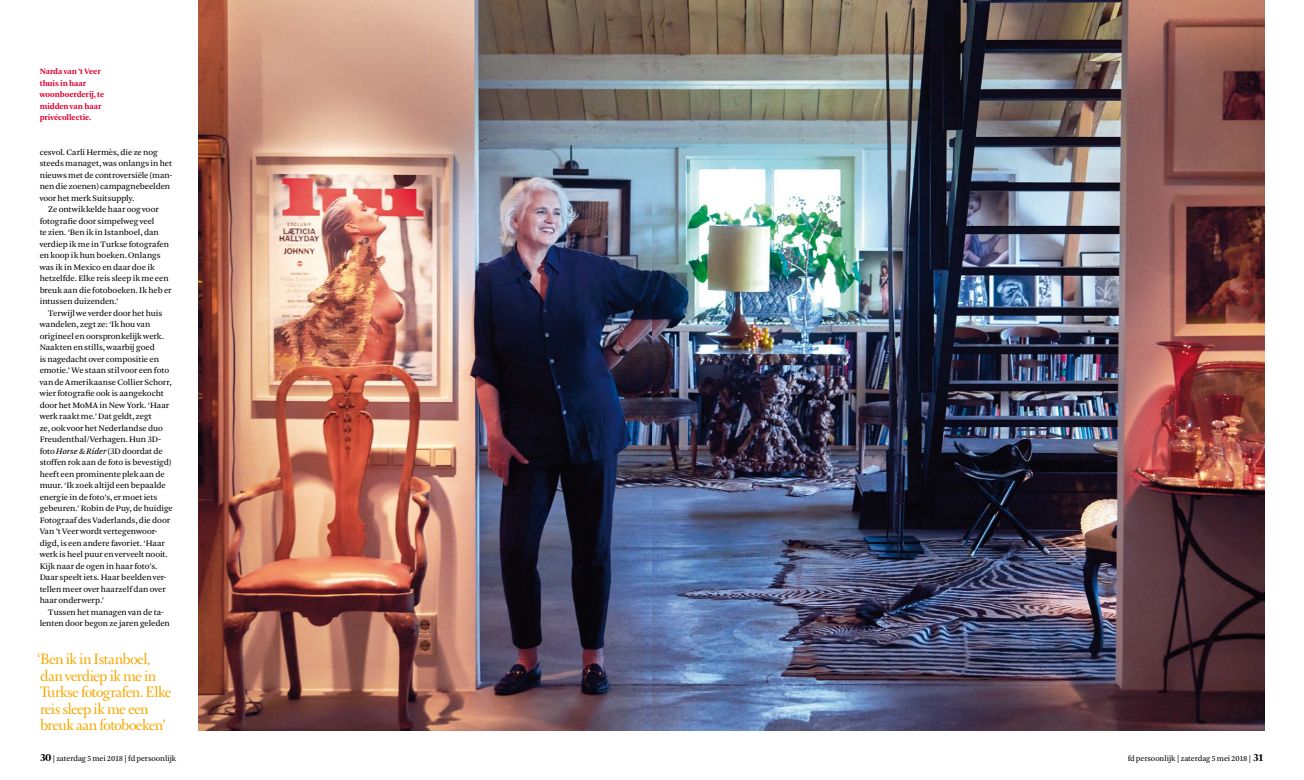
<style>
.page{position:relative;width:1304px;height:780px;background:#fff}
.page>*{position:absolute;margin:0;border:0;box-sizing:border-box;transform-origin:0 0}
.t1{font:18px/16.5px "Arnhem Fine";letter-spacing:-.03em;color:#f7a800}
.t2{font:8.8px "Arnhem Blond";letter-spacing:-.005em;color:#000}
.t3{font:700 8.5px/11.5px "Arnhem";letter-spacing:-.005em;color:#e20030}
.t4{font:8px "Arnhem Blond";letter-spacing:-.01em;color:#000}
.s1{font-family:"Arnhem";font-style:italic}
.s2{font-family:"Arnhem Fine";font-weight:700;font-size:12px}
</style>
<div class="page">
<img style="left:198px;top:0;width:1066px;height:730px">
<p class="t3" style="left:40px;top:66px;width:66px">Narda van ’t Veer thuis in haar woonboerderij, te midden van haar privécollectie.</p>
<p class="t2" style="left:40px;top:147px;width:120px">cesvol. Carli Hermès, die ze nog</p>
<p class="t2" style="left:40px;top:159px;width:134px">steeds managet, was onlangs in het</p>
<p class="t2" style="left:40px;top:170px;width:134px">nieuws met de controversiële (man-</p>
<p class="t2" style="left:40px;top:181px;width:132px">nen die zoenen) campagnebeelden</p>
<p class="t2" style="left:40px;top:193px;width:96px">voor het merk Suitsupply.</p>
<p class="t2" style="left:48px;top:204px;width:112px">Ze ontwikkelde haar oog voor</p>
<p class="t2" style="left:40px;top:216px;width:116px">fotografie door simpelweg veel</p>
<p class="t2" style="left:40px;top:227px;width:121px">te zien. ‘Ben ik in Istanboel, dan</p>
<p class="t2" style="left:40px;top:239px;width:131px">verdiep ik me in Turkse fotografen</p>
<p class="t2" style="left:40px;top:250px;width:122px">en koop ik hun boeken. Onlangs</p>
<p class="t2" style="left:40px;top:262px;width:117px">was ik in Mexico en daar doe ik</p>
<p class="t2" style="left:40px;top:273px;width:130px">hetzelfde. Elke reis sleep ik me een</p>
<p class="t2" style="left:40px;top:285px;width:133px">breuk aan die fotoboeken. Ik heb er</p>
<p class="t2" style="left:40px;top:296px;width:80px">intussen duizenden.’</p>
<p class="t2" style="left:48px;top:308px;width:116px">Terwijl we verder door het huis</p>
<p class="t2" style="left:40px;top:319px;width:112px">wandelen, zegt ze: ‘Ik hou van</p>
<p class="t2" style="left:40px;top:331px;width:126px">origineel en oorspronkelijk werk.</p>
<p class="t2" style="left:40px;top:342px;width:117px">Naakten en stills, waarbij goed</p>
<p class="t2" style="left:40px;top:354px;width:121px">is nagedacht over compositie en</p>
<p class="t2" style="left:40px;top:365px;width:131px">emotie.’ We staan stil voor een foto</p>
<p class="t2" style="left:40px;top:377px;width:134px">van de Amerikaanse Collier Schorr,</p>
<p class="t2" style="left:40px;top:388px;width:126px">wier fotografie ook is aangekocht</p>
<p class="t2" style="left:40px;top:400px;width:131px">door het MoMA in New York. ‘Haar</p>
<p class="t2" style="left:40px;top:411px;width:114px">werk raakt me.’ Dat geldt, zegt</p>
<p class="t2" style="left:40px;top:423px;width:125px">ze, ook voor het Nederlandse duo</p>
<p class="t2" style="left:40px;top:434px;width:123px">Freudenthal/Verhagen. Hun 3D-</p>
<p class="t2" style="left:40px;top:446px;width:125px">foto <span class="s1">Horse &amp; Rider</span> (3D doordat de</p>
<p class="t2" style="left:40px;top:457px;width:133px">stoffen rok aan de foto is bevestigd)</p>
<p class="t2" style="left:40px;top:469px;width:127px">heeft een prominente plek aan de</p>
<p class="t2" style="left:40px;top:480px;width:128px">muur. ‘Ik zoek altijd een bepaalde</p>
<p class="t2" style="left:40px;top:492px;width:119px">energie in de foto’s, er moet iets</p>
<p class="t2" style="left:40px;top:503px;width:135px">gebeuren.’ Robin de Puy, de huidige</p>
<p class="t2" style="left:40px;top:515px;width:132px">Fotograaf des Vaderlands, die door</p>
<p class="t2" style="left:40px;top:526px;width:119px">Van ’t Veer wordt vertegenwoor-</p>
<p class="t2" style="left:40px;top:538px;width:127px">digd, is een andere favoriet. ‘Haar</p>
<p class="t2" style="left:40px;top:549px;width:130px">werk is heel puur en verveelt nooit.</p>
<p class="t2" style="left:40px;top:561px;width:119px">Kijk naar de ogen in haar foto’s.</p>
<p class="t2" style="left:40px;top:572px;width:128px">Daar speelt iets. Haar beelden ver-</p>
<p class="t2" style="left:40px;top:584px;width:128px">tellen meer over haarzelf dan over</p>
<p class="t2" style="left:40px;top:595px;width:66px">haar onderwerp.’</p>
<p class="t2" style="left:48px;top:607px;width:117px">Tussen het managen van de ta-</p>
<p class="t2" style="left:40px;top:618px;width:132px">lenten door begon ze jaren geleden</p>
<h1 class="t1" style="left:37px;top:651px;width:136px">‘Ben ik in Istanboel, dan verdiep ik me in<br>Turkse fotografen. Elke reis sleep ik me een breuk aan fotoboeken’</h1>
<p class="t4" style="left:40px;top:753px;width:138px"><span class="s2">30</span> | zaterdag 5 mei 2018 | fd persoonlijk</p>
<p class="t4" style="left:1128px;top:753px;width:138px">fd persoonlijk | zaterdag 5 mei 2018 | <span class="s2">31</span></p>
</div>
